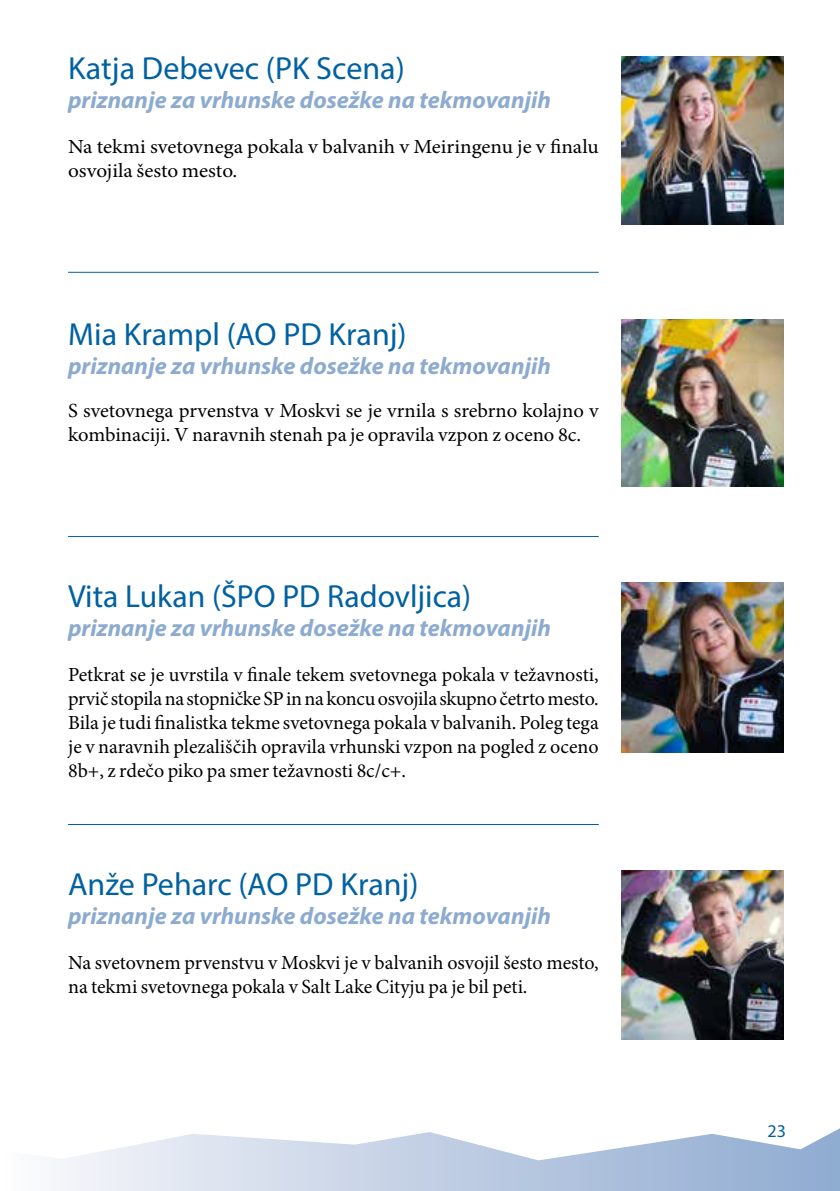
<style>
.page{position:relative;width:840px;height:1191px;background:#fff}
.page>*{position:absolute;margin:0;border:0;box-sizing:border-box;transform-origin:0 0}
.t1{font:32px "Myriad Pro";color:#0061a2}
.t2{font:italic 700 24px "Myriad Pro";color:#8daacf}
.t3{font:20px/24px "Minion Pro";color:#000}
.t4{font:20px/24px "Minion Pro";color:#000;scale:1.06 1}
.t5{font:18px "Myriad Pro";color:#0061a2}
</style>
<div class="page">
<svg style="left:53px;top:1129px;width:786px;height:62px"></svg>
<hr style="left:68px;top:272px;width:530px;height:1px;background:#0061a2">
<hr style="left:68px;top:536px;width:530px;height:1px;background:#0061a2">
<hr style="left:68px;top:824px;width:530px;height:1px;background:#0061a2">
<img style="left:621px;top:57px;width:161px;height:168px">
<img style="left:621px;top:319px;width:161px;height:168px">
<img style="left:621px;top:583px;width:161px;height:170px">
<img style="left:621px;top:870px;width:161px;height:169px">
<h1 class="t1" style="left:68px;top:48px;width:338px">Katja Debevec (PK Scena)</h1>
<p class="t2" style="left:68px;top:84px;width:484px">priznanje za vrhunske dosežke na tekmovanjih</p>
<p class="t4" style="left:68px;top:134px;width:502px">Na tekmi svetovnega pokala v balvanih v Meiringenu je v finalu osvojila šesto mesto.</p>
<h1 class="t1" style="left:68px;top:315px;width:340px">Mia Krampl (AO PD Kranj)</h1>
<p class="t2" style="left:68px;top:350px;width:484px">priznanje za vrhunske dosežke na tekmovanjih</p>
<p class="t3" style="left:68px;top:398px;width:532px">S svetovnega prvenstva v Moskvi se je vrnila s srebrno kolajno v kombinaciji. V naravnih stenah pa je opravila vzpon z oceno 8c.</p>
<h1 class="t1" style="left:68px;top:576px;width:404px">Vita Lukan (ŠPO PD Radovljica)</h1>
<p class="t2" style="left:68px;top:612px;width:484px">priznanje za vrhunske dosežke na tekmovanjih</p>
<p class="t3" style="left:68px;top:662px;width:532px;text-align:justify">Petkrat se je uvrstila v finale tekem svetovnega pokala v težavnosti, prvič stopila na stopničke SP in na koncu osvojila skupno četrto mesto.<br>Bila je tudi finalistka tekme svetovnega pokala v balvanih. Poleg tega je v naravnih plezališčih opravila vrhunski vzpon na pogled z oceno 8b+, z rdečo piko pa smer težavnosti 8c/c+.</p>
<h1 class="t1" style="left:68px;top:864px;width:352px">Anže Peharc (AO PD Kranj)</h1>
<p class="t2" style="left:68px;top:900px;width:484px">priznanje za vrhunske dosežke na tekmovanjih</p>
<p class="t3" style="left:68px;top:950px;width:532px">Na svetovnem prvenstvu v Moskvi je v balvanih osvojil šesto mesto, na tekmi svetovnega pokala v Salt Lake Cityju pa je bil peti.</p>
<p class="t5" style="left:767px;top:1120px;width:20px">23</p>
</div>
